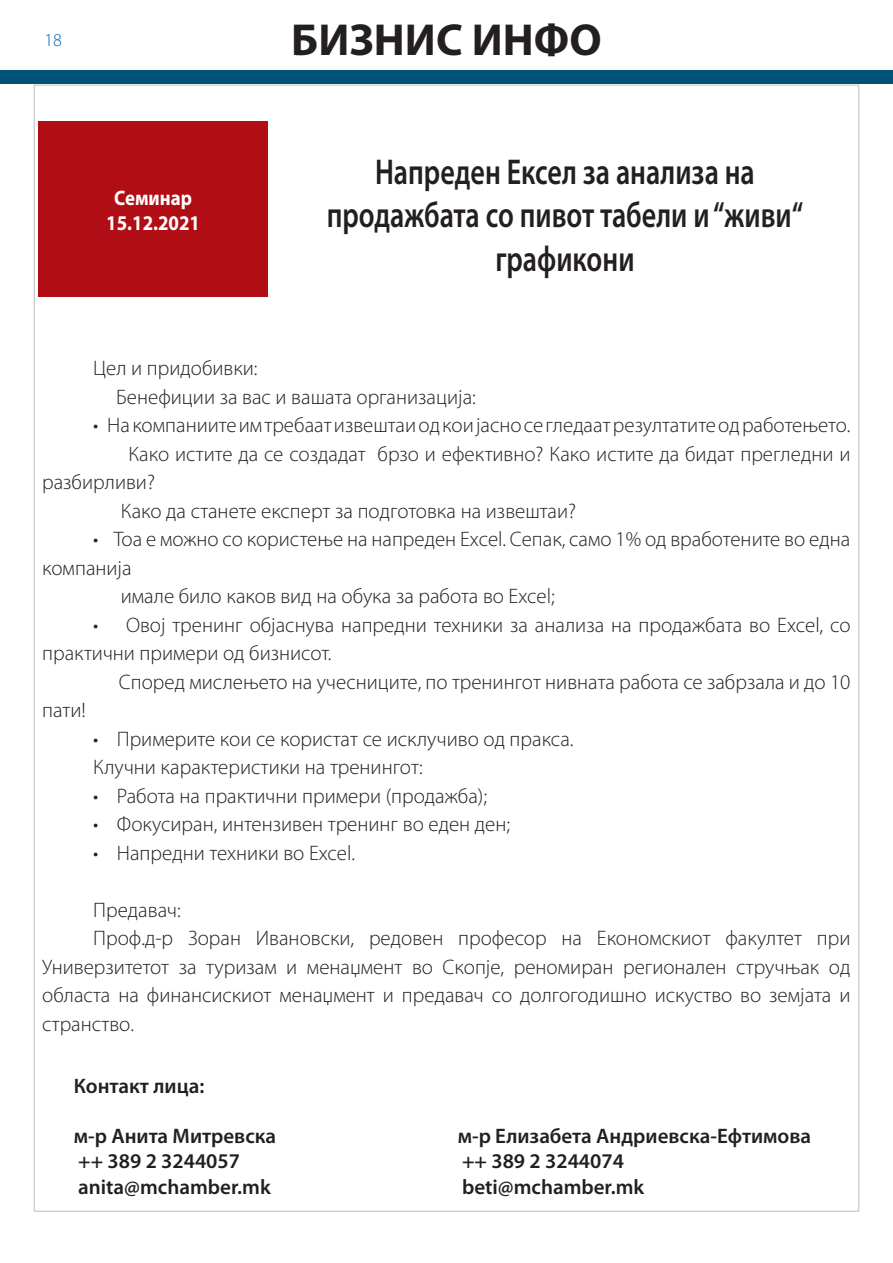
<style>
.page{position:relative;width:893px;height:1263px;background:#fff}
.page>*{position:absolute;margin:0;border:0;box-sizing:border-box;transform-origin:0 0}
.t1{font:700 45px "Myriad Pro";color:#231f20}
.t2{font:600 36px/43.2px "Myriad Pro";color:#231f20;text-align:center;scale:.78 1}
.t3{font:300 21px/28.5px "Myriad Pro";color:#231f20}
.t4{font:600 21px/25.2px "Myriad Pro";color:#231f20}
.t5{font:700 21px/25.2px "Myriad Pro";color:#fff;text-align:center;scale:.9 1}
.t6{font:300 18px "Myriad Pro";color:#0167b4}
</style>
<div class="page">
<div style="left:0;top:70px;width:893px;height:14px;background:#005376"></div>
<div style="left:38px;top:122px;width:230px;height:175px;background:#b00d15"></div>
<p class="t6" style="left:44px;top:30px;width:19px">18</p>
<h1 class="t1" style="left:291px;top:11px;width:312px">БИЗНИС ИНФО</h1>
<p class="t5" style="left:106px;top:184px;width:106px">Семинар<br>15.12.2021</p>
<h2 class="t2" style="left:327px;top:150px;width:612px">Напреден Ексел за анализа на продажбата со пивот табели и “живи“ графикони</h2>
<p class="t3" style="left:116px;top:354px;width:361px;text-indent:-23px">Цел и придобивки:<br>Бенефиции за вас и вашата организација:</p>
<p class="t3" style="left:93px;top:411px;width:759px">• На компаниите им требаат извештаи од кои јасно се гледаат резултатите од работењето.</p>
<p class="t3" style="left:128px;top:439px;width:724px">Како истите да се создадат брзо и ефективно? Како истите да бидат прегледни и</p>
<p class="t3" style="left:42px;top:468px;width:114px">разбирливи?</p>
<p class="t3" style="left:121px;top:496px;width:457px">Како да станете експерт за подготовка на извештаи?</p>
<p class="t3" style="left:93px;top:525px;width:759px">• Тоа е можно со користење на напреден Excel. Сепак, само 1% од вработените во една</p>
<p class="t3" style="left:42px;top:553px;width:91px">компанија</p>
<p class="t3" style="left:121px;top:582px;width:436px">имале било каков вид на обука за работа во Excel;</p>
<p class="t3" style="left:42px;top:610px;width:810px;text-indent:51px">• Овој тренинг објаснува напредни техники за анализа на продажбата во Excel, со практични примери од бизнисот.</p>
<p class="t3" style="left:119px;top:667px;width:733px">Според мислењето на учесниците, по тренингот нивната работа се забрзала и до 10</p>
<p class="t3" style="left:42px;top:696px;width:45px">пати!</p>
<p class="t3" style="left:93px;top:724px;width:482px">• Примерите кои се користат се исклучиво од пракса.<br>Клучни карактеристики на тренингот:</p>
<p class="t3" style="left:93px;top:781px;width:395px">• Работа на практични примери (продажба);</p>
<p class="t3" style="left:93px;top:810px;width:418px">• Фокусиран, интензивен тренинг во еден ден;</p>
<p class="t3" style="left:93px;top:838px;width:263px">• Напредни техники во Excel.</p>
<p class="t3" style="left:93px;top:895px;width:89px">Предавач:</p>
<p class="t3" style="left:93px;top:924px;width:759px">Проф.д-р Зоран Ивановски, редовен професор на Eкономскиот факултет при</p>
<p class="t3" style="left:42px;top:952px;width:810px">Универзитетот за туризам и менаџмент во Скопје, реномиран регионален стручњак од</p>
<p class="t3" style="left:42px;top:981px;width:810px">областа на финансискиот менаџмент и предавач со долгогодишно искуство во земјата и</p>
<p class="t3" style="left:42px;top:1009px;width:93px">странство.</p>
<p class="t4" style="left:74px;top:1072px;width:132px">Контакт лица:</p>
<p class="t4" style="left:74px;top:1123px;width:204px">м-р Анита Митревска ++ 389 2 3244057 anita@mchamber.mk</p>
<p class="t4" style="left:458px;top:1123px;width:355px">м-р Елизабета Андриевска-Ефтимова ++ 389 2 3244074<br>beti@mchamber.mk</p>
</div>
